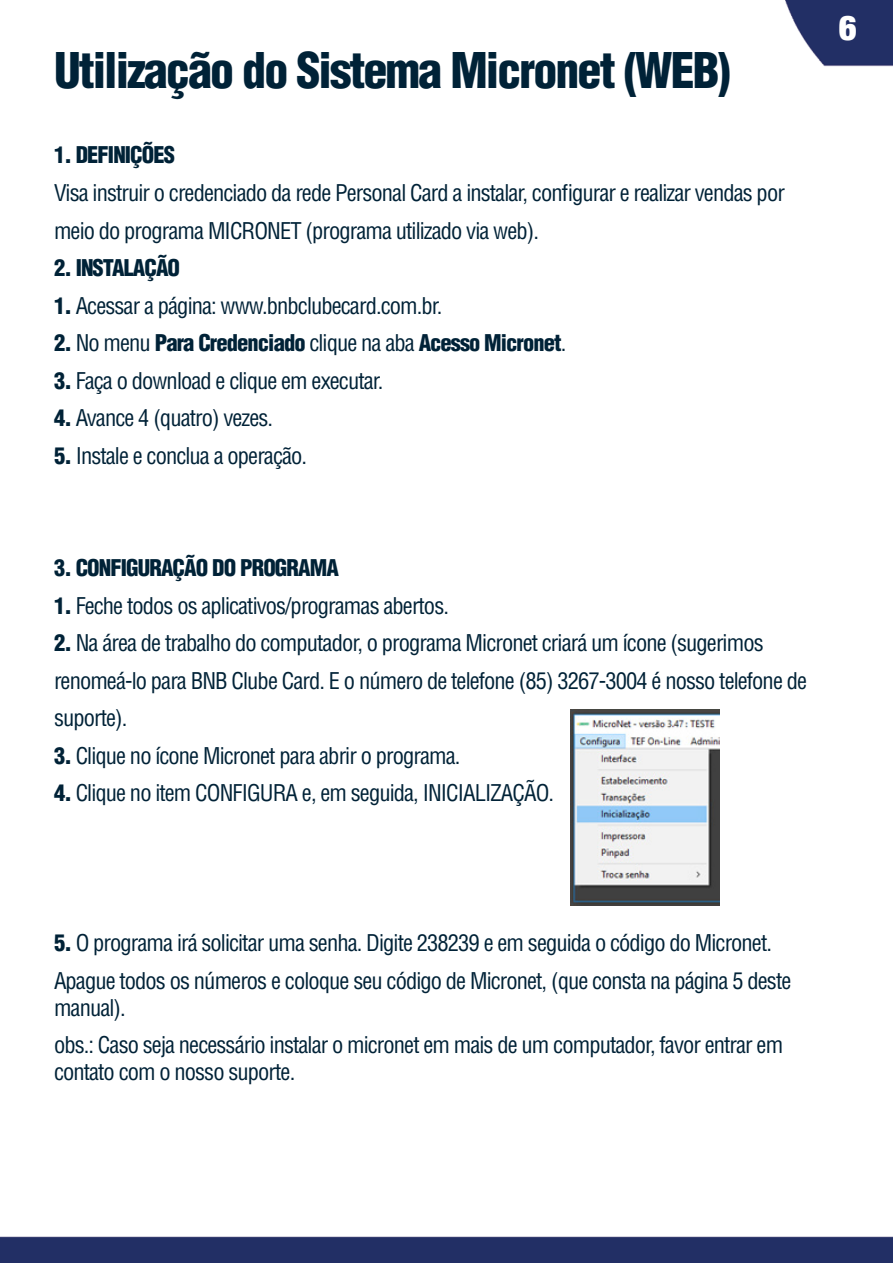
<style>
.page{position:relative;width:893px;height:1263px;background:#fff}
.page>*{position:absolute;margin:0;border:0;box-sizing:border-box;transform-origin:0 0}
.t1{font:900 condensed 48px "Helvetica LT Std";letter-spacing:-.04em;color:#002237}
.t2{font:900 condensed 34.5px "Helvetica Neue LT Com";color:#fff}
.t3{font:condensed 22.5px/37.5px "Helvetica LT Std";letter-spacing:-.04em;color:#002237}
.t4{font:900 condensed 22.5px "Helvetica LT Std";letter-spacing:-.04em;color:#002237}
.s1{font-weight:900}
.s2{font-weight:400}
</style>
<div class="page">
<img style="left:1px;top:0;width:892px;height:1263px">
<img style="left:570px;top:709px;width:149px;height:197px">
<h1 class="t1" style="left:54px;top:40px;width:678px">Utilização do Sistema Micronet (WEB)</h1>
<p class="t4" style="left:54px;top:141px;width:123px">1. DEFINIÇÕES</p>
<p class="t3" style="left:54px;top:174px;width:732px">Visa instruir o credenciado da rede Personal Card a instalar, configurar e realizar vendas por meio do programa MICRONET (programa utilizado via web).</p>
<p class="t4" style="left:54px;top:253px;width:128px">2. INSTALAÇÃO</p>
<p class="t3" style="left:54px;top:286px;width:390px"><span class="s1">1.</span> Acessar a página: www.bnbclubecard.com.br.</p>
<p class="t4" style="left:54px;top:329px;width:514px">2. <span class="s2">No menu</span> Para Credenciado <span class="s2">clique na aba</span> Acesso Micronet<span class="s2">.</span></p>
<p class="t3" style="left:54px;top:361px;width:331px"><span class="s1">3.</span> Faça o download e clique em executar.</p>
<p class="t3" style="left:54px;top:399px;width:221px"><span class="s1">4.</span> Avance 4 (quatro) vezes.</p>
<p class="t3" style="left:54px;top:436px;width:255px"><span class="s1">5.</span> Instale e conclua a operação.</p>
<h2 class="t2" style="left:839px;top:7px;width:19px">6</h2>
<p class="t4" style="left:54px;top:554px;width:286px">3. CONFIGURAÇÃO DO PROGRAMA</p>
<p class="t3" style="left:54px;top:586px;width:397px"><span class="s1">1.</span> Feche todos os aplicativos/programas abertos.</p>
<p class="t3" style="left:54px;top:624px;width:755px"><span class="s1">2.</span> Na área de trabalho do computador, o programa Micronet criará um ícone (sugerimos renomeá-lo para BNB Clube Card. E o número de telefone (85) 3267-3004 é nosso telefone de suporte).</p>
<p class="t3" style="left:54px;top:736px;width:408px"><span class="s1">3.</span> Clique no ícone Micronet para abrir o programa.</p>
<p class="t3" style="left:54px;top:774px;width:502px"><span class="s1">4.</span> Clique no item CONFIGURA e, em seguida, INICIALIZAÇÃO.</p>
<p class="t3" style="left:54px;top:924px;width:739px"><span class="s1">5.</span> O programa irá solicitar uma senha. Digite 238239 e em seguida o código do Micronet.<br>Apague todos os números e coloque seu código de Micronet, (que consta na página 5 deste</p>
<p class="t3" style="left:54px;top:988px;width:731px">manual).<br>obs.: Caso seja necessário instalar o micronet em mais de um computador, favor entrar em</p>
<p class="t3" style="left:54px;top:1053px;width:243px">contato com o nosso suporte.</p>
</div>
